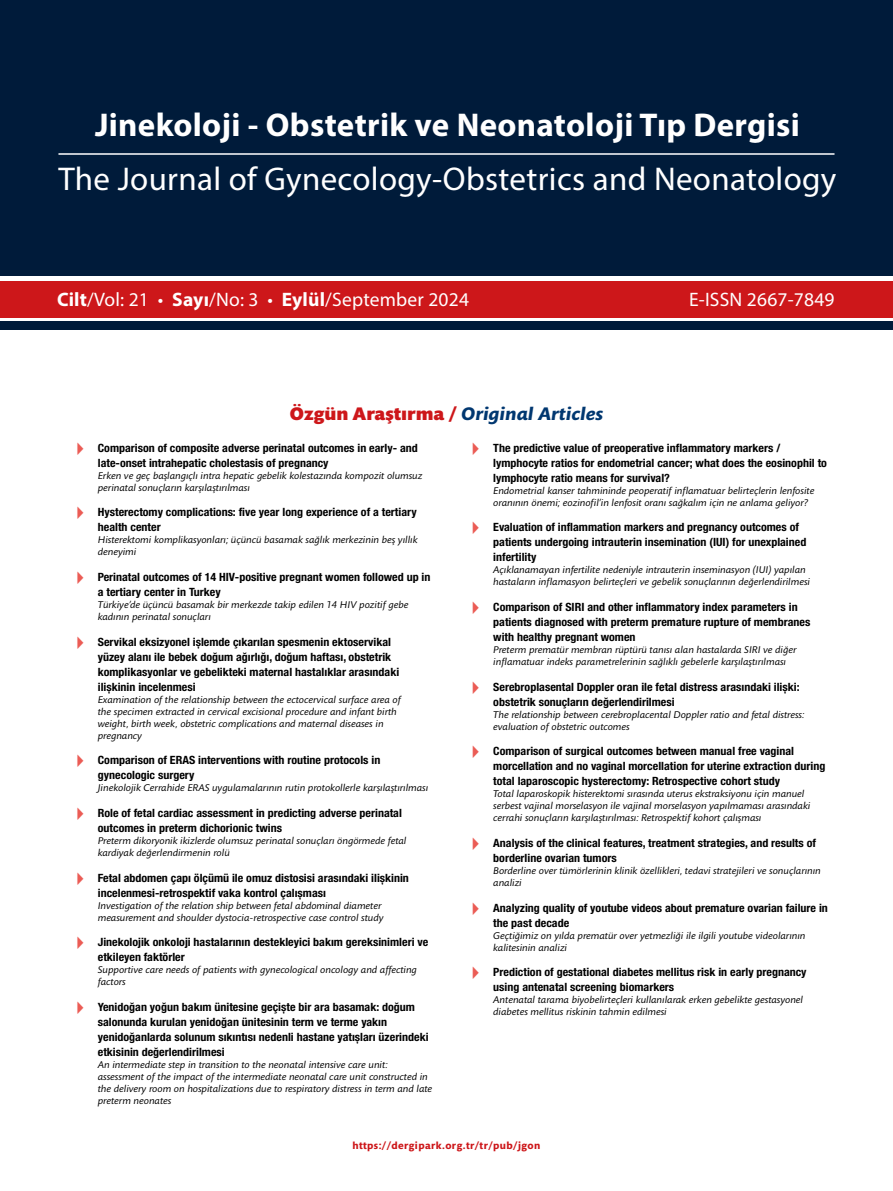
<style>
.page{position:relative;width:893px;height:1191px;background:#fff}
.page>*{position:absolute;margin:0;border:0;box-sizing:border-box;transform-origin:0 0}
.t1{font:33px "Myriad Pro";letter-spacing:.01em;color:#fff}
.t2{font:700 33px "Myriad Pro";letter-spacing:.01em;color:#fff}
.t3{font:19.5px "Myriad Pro";letter-spacing:.01em;color:#fff}
.t4{font:italic 700 18.6px "Mundo Sans Std";color:#003770;scale:1.05 1}
.t5{font:700 condensed 11.4px/15px "Helvetica Neue LT Pro";color:#000;scale:1.05 1}
.t6{font:700 10.5px "Mundo Sans Std";letter-spacing:.04em;color:#cd171a}
.t7{font:italic 10.05px/12px "Mundo Sans Std";color:#000;scale:1.05 1}
.s1{font-weight:700}
.s2{font-weight:900;font-style:normal;color:#cd171a}
.s3{color:#eb5c55}
</style>
<div class="page">
<div style="left:0;top:0;width:893px;height:275px;background:#001b3a"></div>
<div style="left:0;top:281px;width:893px;height:36px;background:#cd171a"></div>
<div style="left:0;top:322px;width:893px;height:8px;background:#001b3a"></div>
<hr style="left:58px;top:153px;width:776px;height:2px;background:#fff">
<h1 class="t2" style="left:95px;top:104px;width:706px">Jinekoloji - Obstetrik ve Neonatoloji Tıp Dergisi</h1>
<h1 class="t1" style="left:58px;top:159px;width:780px">The Journal of Gynecology-Obstetrics and Neonatology</h1>
<h2 class="t3" style="left:57px;top:287px;width:414px"><span class="s1">Cilt</span>/Vol: 21 • <span class="s1">Sayı</span>/No: 3 • <span class="s1">Eylül</span>/September 2024</h2>
<h2 class="t3" style="left:689px;top:287px;width:147px">E-ISSN 2667-7849</h2>
<h3 class="t4" style="left:290px;top:403px;width:300px"><span class="s2">Özgün Araştırma /</span> Original Articles</h3>
<p class="t5" style="left:98px;top:440px;width:306px;text-indent:-27px"><span class="s3">✔</span> Comparison of composite adverse perinatal outcomes in early- and late-onset intrahepatic cholestasis of pregnancy</p>
<p class="t7" style="left:98px;top:469px;width:311px">Erken ve geç başlangıçlı intra hepatic gebelik kolestazında kompozit olumsuz perinatal sonuçların karşılaştırılması</p>
<p class="t5" style="left:98px;top:504px;width:305px;text-indent:-27px"><span class="s3">✔</span> Hysterectomy complications: five year long experience of a tertiary health center</p>
<p class="t7" style="left:98px;top:534px;width:306px">Histerektomi komplikasyonları; üçüncü basamak sağlık merkezinin beş yıllık deneyimi</p>
<p class="t5" style="left:98px;top:569px;width:318px;text-indent:-27px"><span class="s3">✔</span> Perinatal outcomes of 14 HIV-positive pregnant women followed up in a tertiary center in Turkey</p>
<p class="t7" style="left:98px;top:599px;width:297px">Türkiye’de üçüncü basamak bir merkezde takip edilen 14 HIV pozitif gebe kadının perinatal sonuçları</p>
<p class="t5" style="left:98px;top:634px;width:289px;text-indent:-27px"><span class="s3">✔</span> Servikal eksizyonel işlemde çıkarılan spesmenin ektoservikal yüzey alanı ile bebek doğum ağırlığı, doğum haftası, obstetrik komplikasyonlar ve gebelikteki maternal hastalıklar arasındaki ilişkinin incelenmesi</p>
<p class="t7" style="left:98px;top:693px;width:290px">Examination of the relationship between the ectocervical surface area of the specimen extracted in cervical excisional procedure and infant birth weight, birth week, obstetric complications and maternal diseases in pregnancy</p>
<p class="t5" style="left:98px;top:752px;width:271px;text-indent:-27px"><span class="s3">✔</span> Comparison of ERAS interventions with routine protocols in gynecologic surgery</p>
<p class="t7" style="left:98px;top:782px;width:316px">Jinekolojik Cerrahide ERAS uygulamalarının rutin protokollerle karşılaştırılması</p>
<p class="t5" style="left:98px;top:805px;width:291px;text-indent:-27px"><span class="s3">✔</span> Role of fetal cardiac assessment in predicting adverse perinatal outcomes in preterm dichorionic twins</p>
<p class="t7" style="left:98px;top:834px;width:295px">Preterm dikoryonik ikizlerde olumsuz perinatal sonuçları öngörmede fetal kardiyak değerlendirmenin rolü</p>
<p class="t5" style="left:98px;top:869px;width:298px;text-indent:-27px"><span class="s3">✔</span> Fetal abdomen çapı ölçümü ile omuz distosisi arasındaki ilişkinin incelenmesi-retrospektif vaka kontrol çalışması</p>
<p class="t7" style="left:98px;top:899px;width:273px">Investigation of the relation ship between fetal abdominal diameter measurement and shoulder dystocia-retrospective case control study</p>
<p class="t5" style="left:98px;top:934px;width:316px;text-indent:-27px"><span class="s3">✔</span> Jinekolojik onkoloji hastalarının destekleyici bakım gereksinimleri ve etkileyen faktörler</p>
<p class="t7" style="left:98px;top:964px;width:305px">Supportive care needs of patients with gynecological oncology and affecting factors</p>
<p class="t5" style="left:98px;top:999px;width:317px;text-indent:-27px"><span class="s3">✔</span> Yenidoğan yoğun bakım ünitesine geçişte bir ara basamak: doğum salonunda kurulan yenidoğan ünitesinin term ve terme yakın yenidoğanlarda solunum sıkıntısı nedenli hastane yatışları üzerindeki etkisinin değerlendirilmesi</p>
<p class="t7" style="left:98px;top:1058px;width:320px">An intermediate step in transition to the neonatal intensive care unit: assessment of the impact of the intermediate neonatal care unit constructed in the delivery room on hospitalizations due to respiratory distress in term and late preterm neonates</p>
<p class="t5" style="left:493px;top:440px;width:319px;text-indent:-27px"><span class="s3">✔</span> The predictive value of preoperative inflammatory markers / lymphocyte ratios for endometrial cancer; what does the eosinophil to lymphocyte ratio means for survival?</p>
<p class="t7" style="left:493px;top:484px;width:307px">Endometrial kanser tahmininde peoperatif inflamatuar belirteçlerin lenfosite oranının önemi; eozinofil’in lenfosit oranı sağkalım için ne anlama geliyor?</p>
<p class="t5" style="left:493px;top:519px;width:300px;text-indent:-27px"><span class="s3">✔</span> Evaluation of inflammation markers and pregnancy outcomes of patients undergoing intrauterin insemination (IUI) for unexplained infertility</p>
<p class="t7" style="left:493px;top:564px;width:303px">Açıklanamayan infertilite nedeniyle intrauterin inseminasyon (IUI) yapılan hastaların inflamasyon belirteçleri ve gebelik sonuçlarının değerlendirilmesi</p>
<p class="t5" style="left:493px;top:599px;width:303px;text-indent:-27px"><span class="s3">✔</span> Comparison of SIRI and other inflammatory index parameters in patients diagnosed with preterm premature rupture of membranes with healthy pregnant women</p>
<p class="t7" style="left:493px;top:644px;width:290px">Preterm prematür membran rüptürü tanısı alan hastalarda SIRI ve diğer inflamatuar indeks parametrelerinin sağlıklı gebelerle karşılaştırılması</p>
<p class="t5" style="left:493px;top:679px;width:293px;text-indent:-27px"><span class="s3">✔</span> Serebroplasental Doppler oran ile fetal distress arasındaki ilişki: obstetrik sonuçların değerlendirilmesi</p>
<p class="t7" style="left:493px;top:708px;width:298px">The relationship between cerebroplacental Doppler ratio and fetal distress: evaluation of obstetric outcomes</p>
<p class="t5" style="left:493px;top:743px;width:318px;text-indent:-27px"><span class="s3">✔</span> Comparison of surgical outcomes between manual free vaginal morcellation and no vaginal morcellation for uterine extraction during total laparoscopic hysterectomy: Retrospective cohort study</p>
<p class="t7" style="left:493px;top:788px;width:303px">Total laparoskopik histerektomi sırasında uterus ekstraksiyonu için manuel serbest vajinal morselasyon ile vajinal morselasyon yapılmaması arasındaki cerrahi sonuçların karşılaştırılması: Retrospektif kohort çalışması</p>
<p class="t5" style="left:493px;top:835px;width:309px;text-indent:-27px"><span class="s3">✔</span> Analysis of the clinical features, treatment strategies, and results of borderline ovarian tumors</p>
<p class="t7" style="left:493px;top:864px;width:313px">Borderline over tümörlerinin klinik özellikleri, tedavi stratejileri ve sonuçlarının analizi</p>
<p class="t5" style="left:493px;top:899px;width:320px;text-indent:-27px"><span class="s3">✔</span> Analyzing quality of youtube videos about premature ovarian failure in the past decade</p>
<p class="t7" style="left:493px;top:929px;width:299px">Geçtiğimiz on yılda prematür over yetmezliği ile ilgili youtube videolarının kalitesinin analizi</p>
<p class="t5" style="left:493px;top:964px;width:300px;text-indent:-27px"><span class="s3">✔</span> Prediction of gestational diabetes mellitus risk in early pregnancy using antenatal screening biomarkers</p>
<p class="t7" style="left:493px;top:994px;width:297px">Antenatal tarama biyobelirteçleri kullanılarak erken gebelikte gestasyonel diabetes mellitus riskinin tahmin edilmesi</p>
<p class="t6" style="left:353px;top:1139px;width:189px">https://dergipark.org.tr/tr/pub/jgon</p>
</div>
